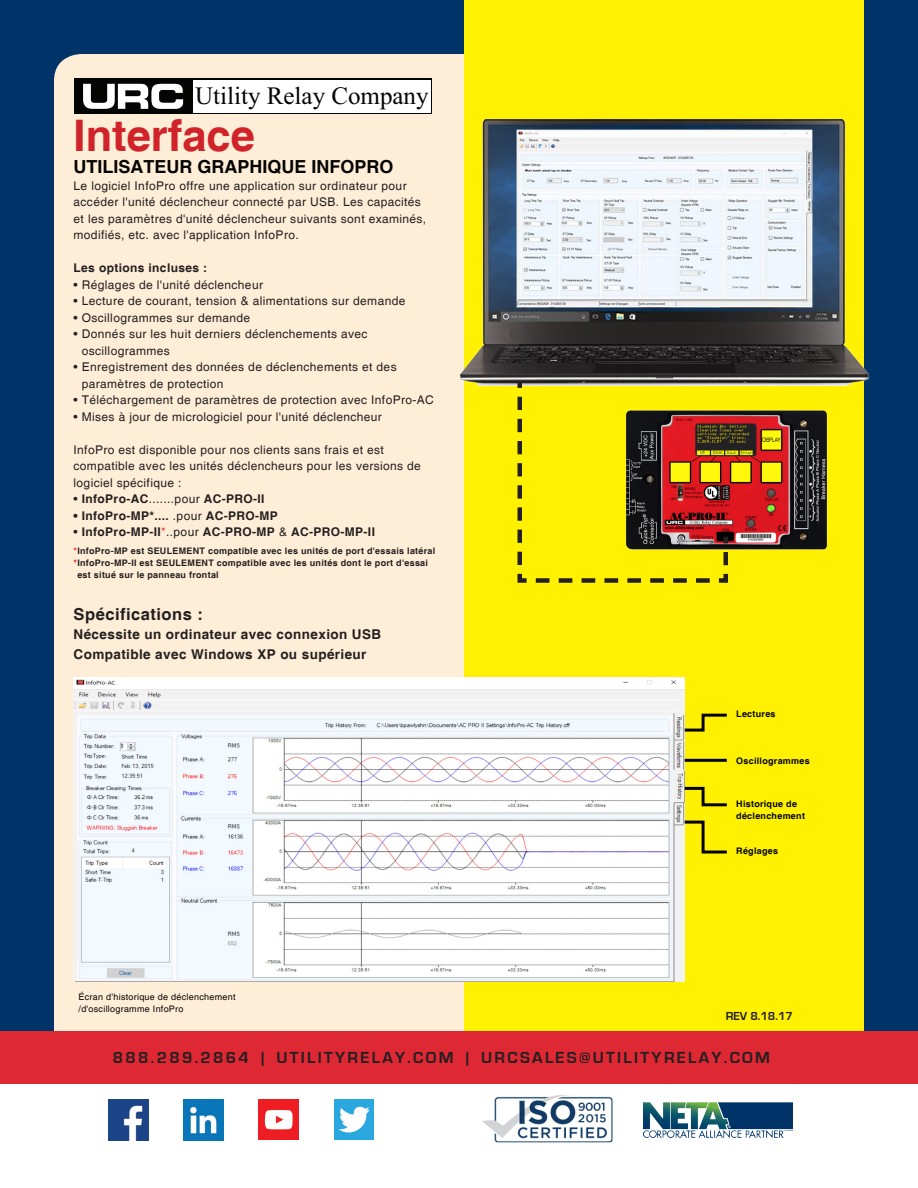
<style>
.page{position:relative;width:918px;height:1188px;background:#fff}
.page>*{position:absolute;margin:0;border:0;box-sizing:border-box;transform-origin:0 0}
.t1{font:700 43.5px "Helvetica";color:#d1232a}
.t2{font:25.05px "Times New Roman";color:#040503}
.t3{font:700 18px "Helvetica";color:#040503}
.t4{font:700 16.5px "Eurostile";letter-spacing:.14em;color:#231f20}
.t5{font:700 16.5px "Helvetica";letter-spacing:.03em;color:#231f20}
.t6{font:700 13.5px "Helvetica";letter-spacing:.03em;color:#231f20}
.t7{font:12px/16.5px "Helvetica";letter-spacing:.03em;color:#231f20}
.t8{font:700 12px "Helvetica";letter-spacing:.03em;color:#231f20}
.t9{font:700 12px "Eurostile";color:#231f20}
.t10{font:700 9px/12px "Helvetica";letter-spacing:.03em;color:#231f20}
.t11{font:9px/12px "Helvetica";letter-spacing:.03em;color:#040503}
.t12{font:700 9px/12px "Helvetica";letter-spacing:.03em;color:#040503}
.s1{font-weight:400}
.s2{font-weight:400;color:#ee2123}
.s3{color:#ee2123}
</style>
<div class="page">
<div style="left:0;top:0;width:918px;height:1163px;background:#003468"></div>
<div style="left:54px;top:54px;width:810px;height:1029px;background:#ffeed7;border-radius:27px"></div>
<div style="left:0;top:1083px;width:918px;height:105px;background:#fff"></div>
<div style="left:0;top:1031px;width:918px;height:52px;background:#de2834"></div>
<img style="left:644px;top:1102px;width:149px;height:36px">
<img style="left:108px;top:1099px;width:40px;height:41px">
<img style="left:184px;top:1099px;width:39px;height:41px">
<img style="left:335px;top:1100px;width:39px;height:40px">
<img style="left:259px;top:1100px;width:40px;height:40px">
<div style="left:464px;top:0;width:400px;height:1031px;background:#fff101"></div>
<svg style="left:74px;top:79px;width:357px;height:35px;fill:#040503"></svg>
<div style="left:193px;top:80px;width:237px;height:32px;background:#fff"></div>
<svg style="left:83px;top:84px;width:100px;height:25px"></svg>
<img style="left:460px;top:119px;width:410px;height:267px">
<img style="left:730px;top:410px;width:98px;height:140px">
<svg style="left:515px;top:377px;width:215px;height:206px"></svg>
<img style="left:74px;top:677px;width:611px;height:305px">
<svg style="left:682px;top:712px;width:45px;height:21px"></svg>
<hr style="left:685px;top:759px;width:42px;height:3px;background:#040503">
<svg style="left:682px;top:785px;width:45px;height:23px"></svg>
<svg style="left:682px;top:819px;width:45px;height:36px"></svg>
<img style="left:482px;top:1095px;width:131px;height:48px">
<p class="t2" style="left:195px;top:79px;width:235px">Utility Relay Company</p>
<p class="t1" style="left:74px;top:109px;width:183px">Interface</p>
<p class="t3" style="left:74px;top:156px;width:322px">UTILISATEUR GRAPHIQUE INFOPRO</p>
<p class="t7" style="left:74px;top:178px;width:354px">Le logiciel InfoPro offre une application sur ordinateur pour accéder l'unité déclencheur connecté par USB. Les capacités et les paramètres d'unité déclencheur suivants sont examinés, modifiés, etc. avec l'application InfoPro.</p>
<p class="t8" style="left:74px;top:261px;width:135px">Les options incluses :</p>
<p class="t7" style="left:74px;top:277px;width:191px">• Réglages de l'unité déclencheur</p>
<p class="t7" style="left:74px;top:293px;width:333px">• Lecture de courant, tension &amp; alimentations sur demande</p>
<p class="t7" style="left:74px;top:310px;width:178px">• Oscillogrammes sur demande</p>
<p class="t7" style="left:82px;top:326px;width:287px;text-indent:-8px">• Donnés sur les huit derniers déclenchements avec oscillogrammes</p>
<p class="t7" style="left:82px;top:359px;width:316px;text-indent:-8px">• Enregistrement des données de déclenchements et des paramètres de protection</p>
<p class="t7" style="left:74px;top:392px;width:362px">• Téléchargement de paramètres de protection avec InfoPro-AC</p>
<p class="t7" style="left:74px;top:409px;width:310px">• Mises à jour de micrologiciel pour l'unité déclencheur</p>
<p class="t7" style="left:74px;top:442px;width:349px">InfoPro est disponible pour nos clients sans frais et est compatible avec les unités déclencheurs pour les versions de logiciel spécifique :</p>
<p class="t8" style="left:74px;top:492px;width:193px"><span class="s1">•</span> InfoPro-AC<span class="s1">.......pour</span> AC-PRO-II</p>
<p class="t8" style="left:74px;top:508px;width:206px">• InfoPro-MP*.... <span class="s1">.pour</span> AC-PRO-MP</p>
<p class="t8" style="left:74px;top:525px;width:303px"><span class="s1">•</span> InfoPro-MP-II<span class="s2">*</span><span class="s1">..pour</span> AC-PRO-MP <span class="s1">&amp;</span> AC-PRO-MP-II</p>
<p class="t10" style="left:74px;top:545px;width:363px"><span class="s3">*</span>InfoPro-MP est SEULEMENT compatible avec les unités de port d'essais latéral</p>
<p class="t10" style="left:77px;top:557px;width:352px;text-indent:-4px"><span class="s3">*</span>InfoPro-MP-II est SEULEMENT compatible avec les unités dont le port d'essai est situé sur le panneau frontal</p>
<p class="t5" style="left:74px;top:604px;width:131px">Spécifications :</p>
<p class="t6" style="left:74px;top:626px;width:309px">Nécessite un ordinateur avec connexion USB</p>
<p class="t6" style="left:74px;top:646px;width:294px">Compatible avec Windows XP ou supérieur</p>
<p class="t11" style="left:79px;top:991px;width:158px">Écran d'historique de déclenchement /d'oscillogramme InfoPro</p>
<p class="t12" style="left:736px;top:708px;width:41px">Lectures</p>
<p class="t12" style="left:736px;top:755px;width:75px">Oscillogrammes</p>
<p class="t12" style="left:736px;top:799px;width:70px">Historique de déclenchement</p>
<p class="t12" style="left:736px;top:845px;width:43px">Réglages</p>
<p class="t9" style="left:726px;top:1009px;width:69px">REV 8.18.17</p>
<p class="t4" style="left:113px;top:1049px;width:659px">888.289.2864 | UTILITYRELAY.COM | URCSALES@UTILITYRELAY.COM</p>
</div>
